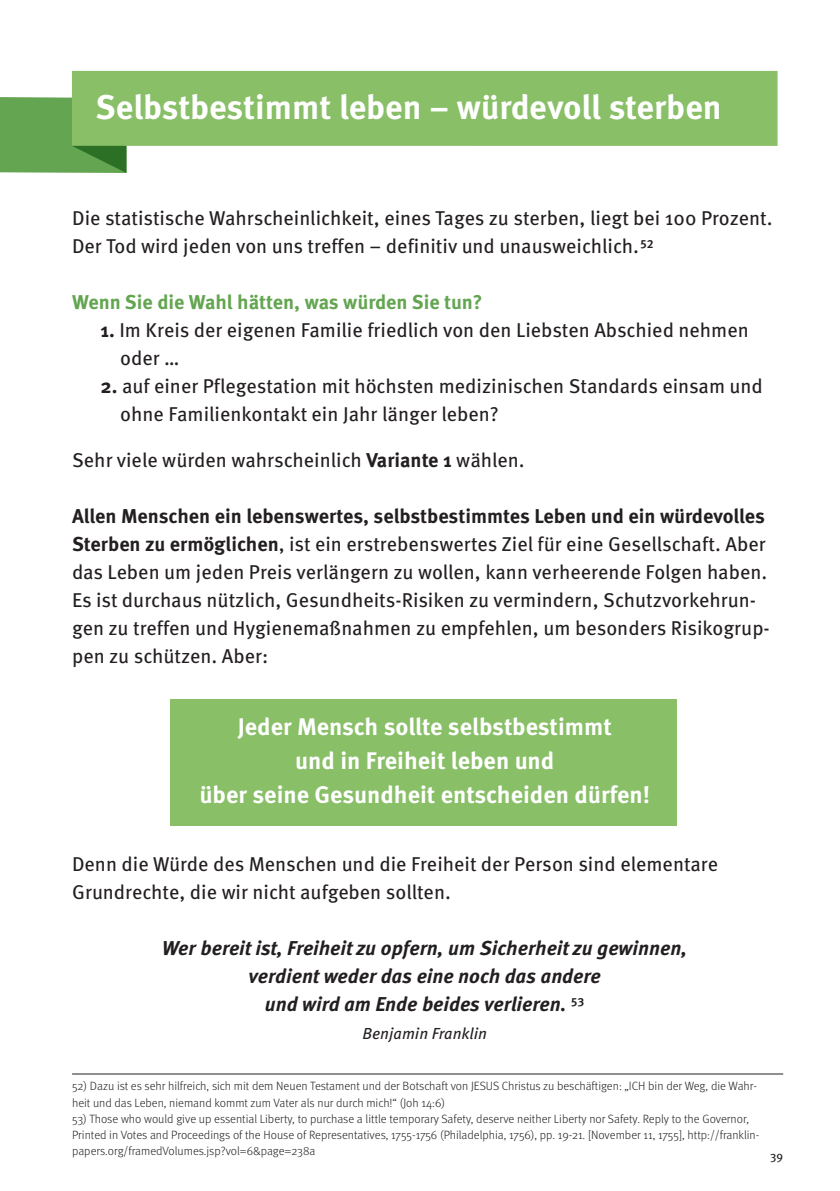
<style>
.page{position:relative;width:840px;height:1191px;background:#fff}
.page>*{position:absolute;margin:0;border:0;box-sizing:border-box;transform-origin:0 0}
.t1{font:700 34px "Meta Pro";color:#fff}
.t2{font:700 24px/34px "Meta Pro";color:#fff;text-align:center}
.t3{font:20px/28px "Meta Pro";color:#231f20}
.t4{font:italic 700 20px/28px "Meta Pro";color:#231f20;text-align:center}
.t5{font:700 20px "Meta Pro";color:#63a550}
.t6{font:italic 16px "Meta Pro";color:#231f20}
.t7{font:300 12px/16px "Meta";color:#231f20}
.t8{font:12px "Meta Pro";color:#231f20}
.s1{font-weight:700}
.s2{font-weight:400;font-style:normal}
</style>
<div class="page">
<div style="left:170px;top:699px;width:506px;height:126px;background:#88bf67"></div>
<div style="left:72px;top:71px;width:705px;height:75px;background:#88bf67"></div>
<svg style="left:0;top:97px;width:126px;height:76px"></svg>
<hr style="left:72px;top:1073px;width:710px;height:1px;background:#231f20">
<h1 class="t1" style="left:96px;top:85px;width:627px">Selbstbestimmt leben – würdevoll sterben</h1>
<p class="t3" style="left:72px;top:205px;width:701px">Die statistische Wahrscheinlichkeit, eines Tages zu sterben, liegt bei 100 Prozent.<br>Der Tod wird jeden von uns treffen – definitiv und unausweichlich. ⁵²</p>
<p class="t5" style="left:72px;top:289px;width:412px">Wenn Sie die Wahl hätten, was würden Sie tun?</p>
<p class="t3" style="left:120px;top:317px;width:630px;text-indent:-20px"><span class="s1">1.</span> Im Kreis der eigenen Familie friedlich von den Liebsten Abschied nehmen oder …</p>
<p class="t3" style="left:120px;top:373px;width:644px;text-indent:-20px"><span class="s1">2.</span> auf einer Pflegestation mit höchsten medizinischen Standards einsam und ohne Familienkontakt ein Jahr länger leben?</p>
<p class="t3" style="left:72px;top:447px;width:454px">Sehr viele würden wahrscheinlich <span class="s1">Variante 1</span> wählen.</p>
<p class="t3" style="left:72px;top:503px;width:699px"><span class="s1">Allen Menschen ein lebenswertes, selbstbestimmtes Leben und ein würdevolles Sterben zu ermöglichen</span>, ist ein erstrebenswertes Ziel für eine Gesellschaft. Aber das Leben um jeden Preis verlängern zu wollen, kann verheerende Folgen haben.<br>Es ist durchaus nützlich, Gesundheits-Risiken zu vermindern, Schutzvorkehrun&shy;gen zu treffen und Hygienemaßnahmen zu empfehlen, um besonders Risikogrup&shy;pen zu schützen. Aber:</p>
<p class="t2" style="left:199px;top:710px;width:452px">Jeder Mensch sollte selbstbestimmt<br>und in Freiheit leben und<br>über seine Gesundheit entscheiden dürfen!</p>
<p class="t3" style="left:72px;top:851px;width:647px">Denn die Würde des Menschen und die Freiheit der Person sind elementare<br>Grundrechte, die wir nicht aufgeben sollten.</p>
<p class="t4" style="left:162px;top:935px;width:526px">Wer bereit ist, Freiheit zu opfern, um Sicherheit zu gewinnen, verdient weder das eine noch das andere<br>und wird am Ende beides verlieren. <span class="s2">⁵³</span></p>
<p class="t6" style="left:362px;top:1023px;width:126px">Benjamin Franklin</p>
<p class="t7" style="left:72px;top:1078px;width:686px">52) Dazu ist es sehr hilfreich, sich mit dem Neuen Testament und der Botschaft von JESUS Christus zu beschäftigen: „ICH bin der Weg, die Wahr&shy;heit und das Leben, niemand kommt zum Vater als nur durch mich!“ (Joh 14:6)</p>
<p class="t7" style="left:72px;top:1110px;width:688px">53) Those who would give up essential Liberty, to purchase a little temporary Safety, deserve neither Liberty nor Safety. Reply to the Governor,<br>Printed in Votes and Proceedings of the House of Representatives, 1755-1756 (Philadelphia, 1756), pp. 19-21. [November 11, 1755], http://franklin&shy;papers.org/framedVolumes.jsp?vol=6&amp;page=238a</p>
<p class="t8" style="left:769px;top:1148px;width:15px">39</p>
</div>
